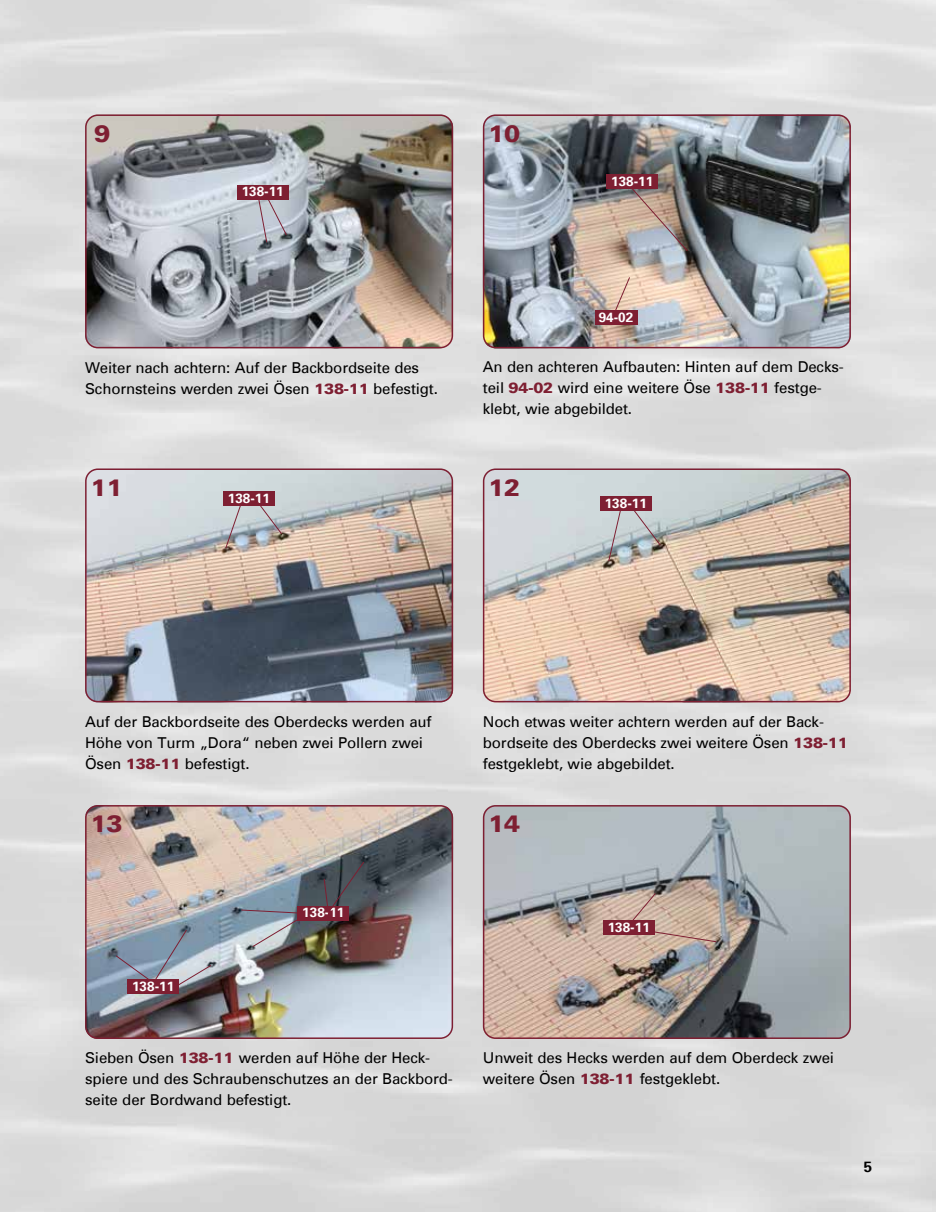
<style>
.page{position:relative;width:936px;height:1212px;background:#fff}
.page>*{position:absolute;margin:0;border:0;box-sizing:border-box;transform-origin:0 0}
.t1{font:900 24px "Univers";color:#7e1f32}
.t2{font:15px/21px "Univers";letter-spacing:-.01em;color:#000}
.t3{font:700 15px "Univers";color:#000}
.t4{font:700 13.5px "Univers";color:#fff}
.s1{font-weight:900;color:#7e1f32}
</style>
<div class="page">
<img style="left:0;top:0;width:935px;height:1212px">
<img style="left:483px;top:114px;width:367px;height:234px">
<div style="left:483px;top:114px;width:367px;height:234px;border:2px solid #7e1f32;border-radius:12px"></div>
<img style="left:85px;top:114px;width:368px;height:234px">
<div style="left:85px;top:114px;width:368px;height:234px;border:2px solid #7e1f32;border-radius:12px"></div>
<div style="left:237px;top:185px;width:51px;height:14px;background:#7e1f32"></div>
<img style="left:629px;top:185px;width:59px;height:67px">
<div style="left:606px;top:174px;width:51px;height:15px;background:#7e1f32"></div>
<svg style="left:614px;top:276px;width:16px;height:34px"></svg>
<div style="left:594px;top:310px;width:43px;height:15px;background:#7e1f32"></div>
<img style="left:483px;top:468px;width:367px;height:234px">
<div style="left:483px;top:468px;width:367px;height:234px;border:2px solid #7e1f32;border-radius:12px"></div>
<img style="left:85px;top:468px;width:368px;height:234px">
<div style="left:85px;top:468px;width:368px;height:234px;border:2px solid #7e1f32;border-radius:12px"></div>
<img style="left:483px;top:805px;width:367px;height:234px">
<div style="left:483px;top:805px;width:367px;height:234px;border:2px solid #7e1f32;border-radius:12px"></div>
<img style="left:85px;top:805px;width:368px;height:234px">
<div style="left:85px;top:805px;width:368px;height:234px;border:2px solid #7e1f32;border-radius:12px"></div>
<svg style="left:225px;top:506px;width:18px;height:43px"></svg>
<div style="left:223px;top:491px;width:51px;height:15px;background:#7e1f32"></div>
<div style="left:298px;top:906px;width:51px;height:15px;background:#7e1f32"></div>
<div style="left:603px;top:920px;width:51px;height:15px;background:#7e1f32"></div>
<svg style="left:258px;top:199px;width:29px;height:44px"></svg>
<svg style="left:250px;top:492px;width:32px;height:43px"></svg>
<svg style="left:607px;top:511px;width:15px;height:51px"></svg>
<svg style="left:628px;top:503px;width:33px;height:43px"></svg>
<div style="left:600px;top:496px;width:51px;height:15px;background:#7e1f32"></div>
<svg style="left:115px;top:929px;width:97px;height:61px;background:#8e9dad"></svg>
<div style="left:128px;top:979px;width:51px;height:15px;background:#7e1f32"></div>
<svg style="left:240px;top:909px;width:68px;height:38px;background:#9398a1"></svg>
<svg style="left:323px;top:861px;width:42px;height:56px;background:#504951"></svg>
<svg style="left:625px;top:892px;width:92px;height:50px;background:#c0a092"></svg>
<h1 class="t1" style="left:94px;top:122px;width:18px">9</h1>
<h1 class="t1" style="left:488px;top:122px;width:34px">10</h1>
<p class="t4" style="left:242px;top:186px;width:44px">138-11</p>
<p class="t4" style="left:611px;top:176px;width:44px">138-11</p>
<p class="t4" style="left:598px;top:311px;width:36px">94-02</p>
<p class="t2" style="left:85px;top:358px;width:354px">Weiter nach achtern: Auf der Backbordseite des<br>Schornsteins werden zwei Ösen <span class="s1">138-11</span> befestigt.</p>
<p class="t2" style="left:483px;top:358px;width:362px">An den achteren Aufbauten: Hinten auf dem Decks&shy;teil <span class="s1">94-02</span> wird eine weitere Öse <span class="s1">138-11</span> festge&shy;klebt, wie abgebildet.</p>
<h1 class="t1" style="left:90px;top:477px;width:34px">11</h1>
<h1 class="t1" style="left:488px;top:476px;width:34px">12</h1>
<p class="t4" style="left:228px;top:492px;width:44px">138-11</p>
<p class="t4" style="left:604px;top:497px;width:44px">138-11</p>
<p class="t2" style="left:85px;top:712px;width:348px">Auf der Backbordseite des Oberdecks werden auf<br>Höhe von Turm „Dora“ neben zwei Pollern zwei<br>Ösen <span class="s1">138-11</span> befestigt.</p>
<p class="t2" style="left:483px;top:712px;width:366px">Noch etwas weiter achtern werden auf der Back&shy;bordseite des Oberdecks zwei weitere Ösen <span class="s1">138-11 </span>festgeklebt, wie abgebildet.</p>
<h1 class="t1" style="left:90px;top:813px;width:34px">13</h1>
<h1 class="t1" style="left:488px;top:813px;width:34px">14</h1>
<p class="t4" style="left:132px;top:980px;width:44px">138-11</p>
<p class="t4" style="left:302px;top:907px;width:44px">138-11</p>
<p class="t2" style="left:85px;top:1049px;width:369px">Sieben Ösen <span class="s1">138-11</span> werden auf Höhe der Heck&shy;spiere und des Schraubenschutzes an der Backbord&shy;seite der Bordwand befestigt.</p>
<p class="t4" style="left:607px;top:921px;width:44px">138-11</p>
<p class="t2" style="left:483px;top:1048px;width:353px">Unweit des Hecks werden auf dem Oberdeck zwei weitere Ösen <span class="s1">138-11</span> festgeklebt.</p>
<p class="t3" style="left:863px;top:1160px;width:10px">5</p>
</div>
